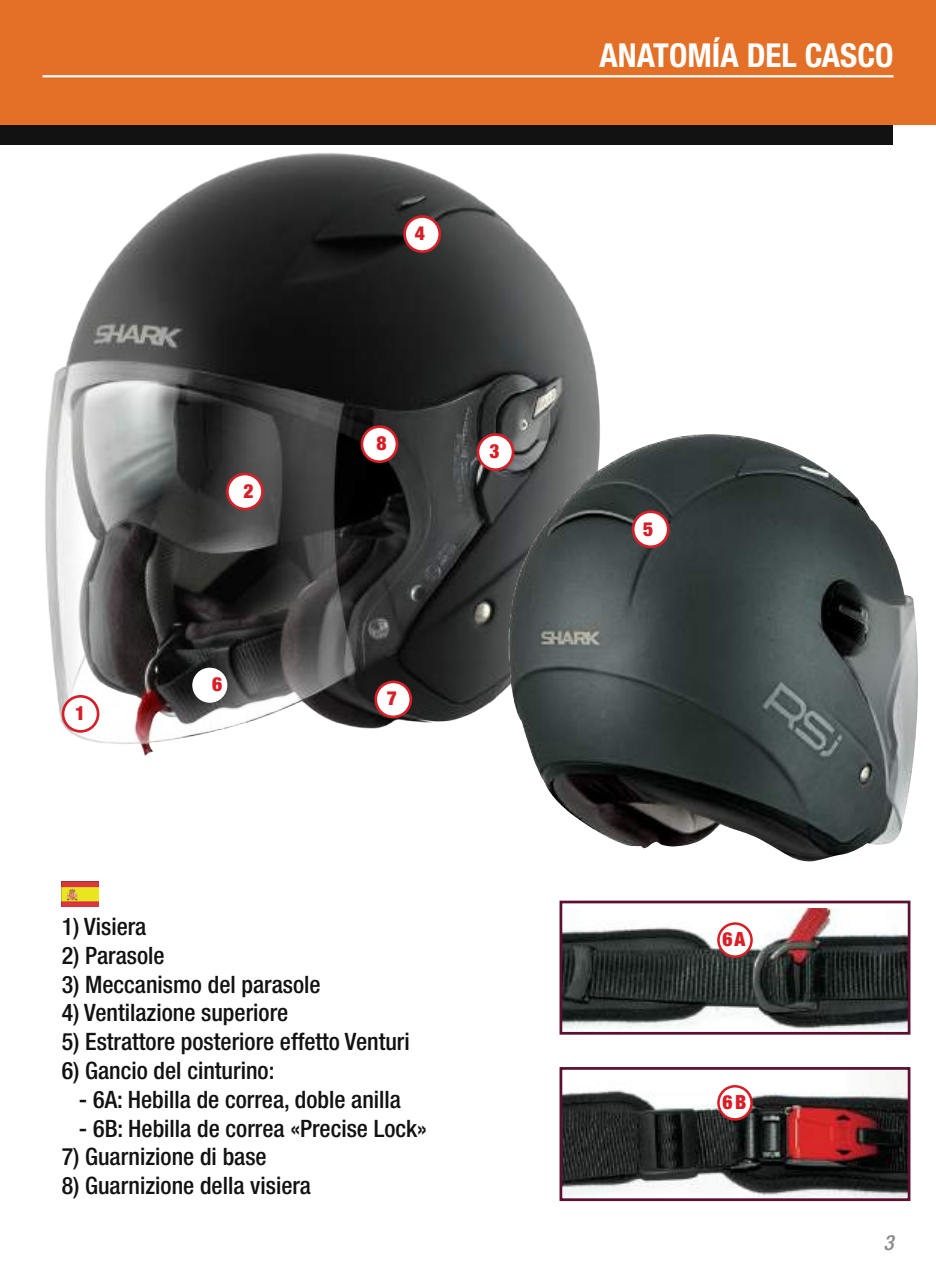
<style>
.page{position:relative;width:936px;height:1276px;background:#fff}
.page>*{position:absolute;margin:0;border:0;box-sizing:border-box;transform-origin:0 0}
.t1{font:700 condensed 33px "Helvetica Neue";color:#fff}
.t2{font:500 condensed 24px "Helvetica Neue";color:#121212}
.t3{font:italic 500 condensed 21px "Helvetica Neue";color:#888a8a}
.t4{font:900 condensed 19.5px "Helvetica Neue";color:#d81f27}
</style>
<div class="page">
<div style="left:0;top:85px;width:893px;height:60px;background:#121212"></div>
<div style="left:0;top:0;width:935px;height:125px;background:#e47028"></div>
<img style="left:561px;top:908px;width:348px;height:127px">
<div style="left:559px;top:900px;width:351px;height:134px;border:3px solid #5c0f30"></div>
<img style="left:563px;top:1071px;width:343px;height:126px">
<div style="left:559px;top:1067px;width:351px;height:134px;border:3px solid #5c0f30"></div>
<img style="left:45px;top:153px;width:555px;height:603px">
<img style="left:502px;top:434px;width:416px;height:427px">
<div style="left:63px;top:696px;width:35px;height:35px;background:#fff;border-radius:50%"></div>
<div style="left:192px;top:667px;width:35px;height:36px;background:#fff;border-radius:50%"></div>
<div style="left:62px;top:695px;width:37px;height:37px;border:3px solid #d81f27;border-radius:50%"></div>
<div style="left:227px;top:474px;width:35px;height:35px;background:#fff;border-radius:50%"></div>
<div style="left:226px;top:473px;width:38px;height:37px;border:3px solid #d81f27;border-radius:50%"></div>
<div style="left:478px;top:434px;width:35px;height:35px;background:#fff;border-radius:50%"></div>
<div style="left:476px;top:433px;width:38px;height:38px;border:3px solid #d81f27;border-radius:50%"></div>
<div style="left:404px;top:216px;width:35px;height:36px;background:#fff;border-radius:50%"></div>
<div style="left:403px;top:215px;width:38px;height:38px;border:3px solid #d81f27;border-radius:50%"></div>
<div style="left:718px;top:923px;width:33px;height:33px;background:#fff;border-radius:50%"></div>
<div style="left:717px;top:922px;width:35px;height:36px;border:3px solid #d81f27;border-radius:50%"></div>
<div style="left:718px;top:1086px;width:33px;height:33px;background:#fff;border-radius:50%"></div>
<div style="left:717px;top:1085px;width:35px;height:35px;border:3px solid #d81f27;border-radius:50%"></div>
<div style="left:633px;top:512px;width:35px;height:35px;background:#fff;border-radius:50%"></div>
<div style="left:631px;top:510px;width:38px;height:38px;border:3px solid #d81f27;border-radius:50%"></div>
<div style="left:376px;top:682px;width:35px;height:35px;background:#fff;border-radius:50%"></div>
<div style="left:374px;top:680px;width:38px;height:38px;border:3px solid #d81f27;border-radius:50%"></div>
<div style="left:362px;top:427px;width:35px;height:35px;background:#fff;border-radius:50%"></div>
<div style="left:360px;top:425px;width:38px;height:38px;border:3px solid #d81f27;border-radius:50%"></div>
<hr style="left:43px;top:75px;width:850px;height:2px;background:#fff">
<img style="left:62px;top:881px;width:37px;height:25px">
<p class="t4" style="left:75px;top:701px;width:12px">1</p>
<p class="t4" style="left:243px;top:478px;width:12px">2</p>
<p class="t4" style="left:212px;top:672px;width:12px">6</p>
<p class="t4" style="left:415px;top:221px;width:12px">4</p>
<p class="t4" style="left:376px;top:431px;width:12px">8</p>
<p class="t4" style="left:489px;top:439px;width:12px">3</p>
<p class="t4" style="left:387px;top:686px;width:12px">7</p>
<p class="t2" style="left:62px;top:912px;width:86px">1) Visiera</p>
<p class="t2" style="left:62px;top:941px;width:104px">2) Parasole</p>
<p class="t2" style="left:62px;top:969px;width:260px">3) Meccanismo del parasole</p>
<p class="t2" style="left:62px;top:998px;width:228px">4) Ventilazione superiore</p>
<p class="t2" style="left:62px;top:1027px;width:349px">5) Estrattore posteriore effetto Venturi</p>
<p class="t2" style="left:62px;top:1056px;width:214px">6) Gancio del cinturino:</p>
<p class="t2" style="left:79px;top:1085px;width:323px">- 6A: Hebilla de correa, doble anilla</p>
<p class="t2" style="left:79px;top:1113px;width:349px">- 6B: Hebilla de correa «Precise Lock»</p>
<p class="t2" style="left:62px;top:1142px;width:206px">7) Guarnizione di base</p>
<p class="t2" style="left:62px;top:1171px;width:251px">8) Guarnizione della visiera</p>
<h1 class="t1" style="left:599px;top:35px;width:295px">ANATOMÍA DEL CASCO</h1>
<p class="t4" style="left:643px;top:516px;width:12px">5</p>
<p class="t4" style="left:722px;top:927px;width:24px">6 A</p>
<p class="t4" style="left:722px;top:1089px;width:26px">6 B</p>
<p class="t3" style="left:883px;top:1230px;width:12px">3</p>
</div>
